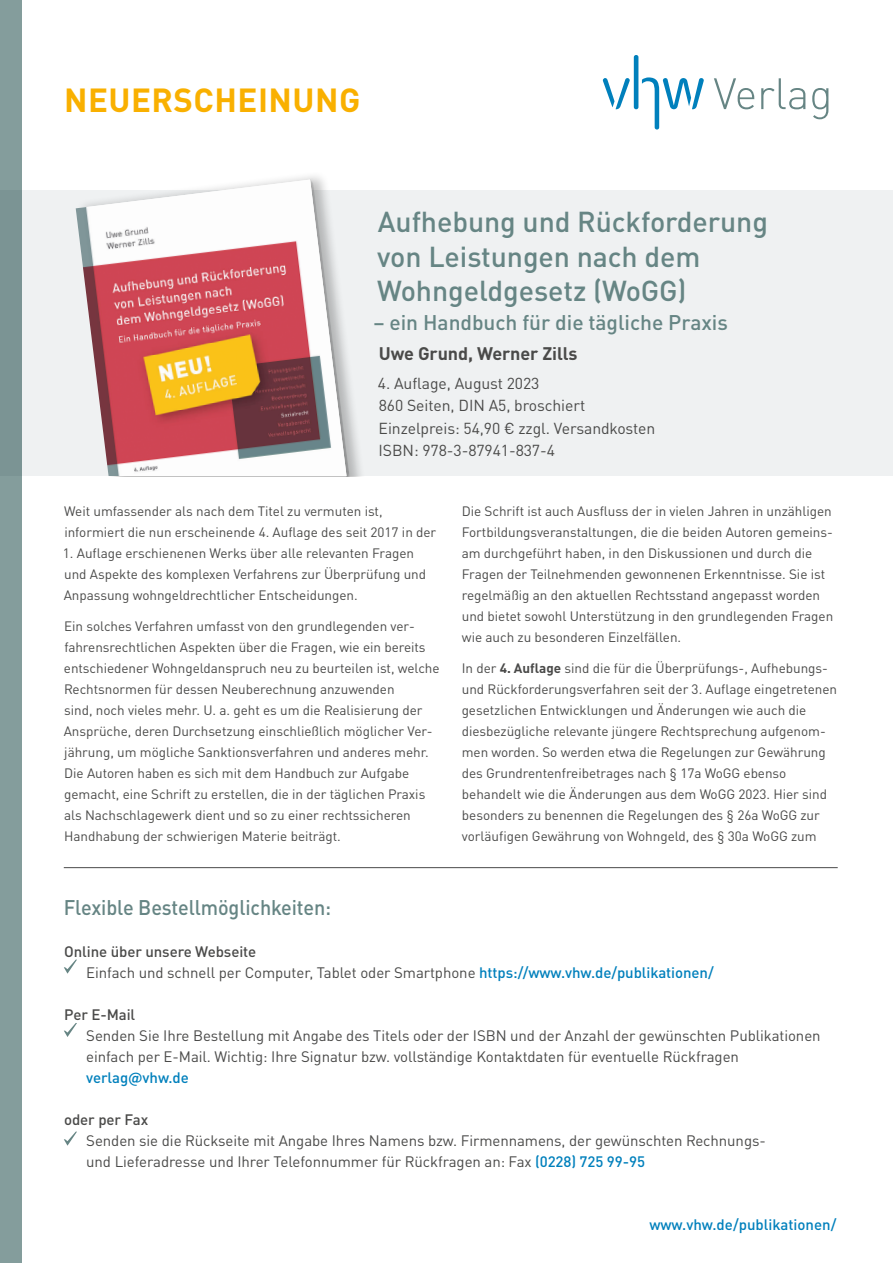
<style>
.page{position:relative;width:893px;height:1263px;background:#fff}
.page>*{position:absolute;margin:0;border:0;box-sizing:border-box;transform-origin:0 0}
.t1{font:700 33px "DIN Pro";letter-spacing:.015em;color:#f9b000}
.t2{font:500 28.5px/34.5px "DIN Pro";letter-spacing:-.005em;color:#668584}
.t3{font:500 21px "DIN Pro";letter-spacing:-.005em;color:#668584}
.t4{font:500 21px "DIN Pro";letter-spacing:-.005em;color:#668584;scale:.94 1}
.t5{font:700 18px "DIN Pro";letter-spacing:-.005em;color:#4a4a49}
.t6{font:15.75px/22.5px "DIN Pro";letter-spacing:-.005em;color:#4a4a49}
.t7{font:15px/21px "DIN Pro";letter-spacing:-.005em;color:#4a4a49}
.t8{font:500 15px "DIN Pro";letter-spacing:-.005em;color:#4a4a49}
.t9{font:500 15px "DIN Pro";color:#0080bc}
.t10{font:13.5px/21px "DIN Pro";letter-spacing:-.005em;color:#4a4a49}
.s1{font-weight:700}
.s2{font-weight:500;color:#0080bc}
</style>
<div class="page">
<div style="left:0;top:190px;width:893px;height:286px;background:#eff1f2"></div>
<div style="left:0;top:0;width:21px;height:1263px;background:#849d9c"></div>
<div style="left:76px;top:170px;width:293px;height:306px;background:#000;opacity:.25"></div>
<img style="left:76px;top:180px;width:270px;height:296px">
<svg style="left:64px;top:1131px;width:13px;height:15px"></svg>
<svg style="left:64px;top:959px;width:13px;height:15px"></svg>
<svg style="left:603px;top:55px;width:101px;height:75px"></svg>
<svg style="left:714px;top:78px;width:40px;height:31px"></svg>
<svg style="left:761px;top:78px;width:44px;height:31px"></svg>
<svg style="left:812px;top:88px;width:16px;height:31px"></svg>
<hr style="left:64px;top:867px;width:774px;height:1px;background:#4a4a49">
<svg style="left:64px;top:1023px;width:13px;height:14px"></svg>
<p class="t1" style="left:64px;top:73px;width:298px">NEUERSCHEINUNG</p>
<p class="t2" style="left:377px;top:202px;width:392px">Aufhebung und Rückforderung von Leistungen nach dem<br>Wohngeldgesetz (WoGG)</p>
<p class="t3" style="left:373px;top:305px;width:356px">– ein Handbuch für die tägliche Praxis</p>
<p class="t5" style="left:379px;top:338px;width:200px">Uwe Grund, Werner Zills</p>
<p class="t6" style="left:378px;top:370px;width:209px">4. Auflage, August 2023<br>860 Seiten, DIN A5, broschiert</p>
<p class="t6" style="left:379px;top:415px;width:278px">Einzelpreis: 54,90 € zzgl. Versandkosten</p>
<p class="t6" style="left:379px;top:438px;width:178px">ISBN: 978-3-87941-837-4</p>
<p class="t10" style="left:64px;top:499px;width:373px">Weit umfassender als nach dem Titel zu vermuten ist, informiert die nun erscheinende 4. Auflage des seit 2017 in der</p>
<p class="t10" style="left:63px;top:541px;width:365px">1. Auflage erschienenen Werks über alle relevanten Fragen und Aspekte des komplexen Verfahrens zur Überprüfung und<br>Anpassung wohngeldrechtlicher Entscheidungen.</p>
<p class="t10" style="left:64px;top:614px;width:377px">Ein solches Verfahren umfasst von den grundlegenden ver&shy;fahrensrechtlichen Aspekten über die Fragen, wie ein bereits entschiedener Wohngeldanspruch neu zu beurteilen ist, welche Rechtsnormen für dessen Neuberechnung anzuwenden<br>sind, noch vieles mehr. U. a. geht es um die Realisierung der Ansprüche, deren Durchsetzung einschließlich möglicher Ver&shy;jährung, um mögliche Sanktionsverfahren und anderes mehr.<br>Die Autoren haben es sich mit dem Handbuch zur Aufgabe gemacht, eine Schrift zu erstellen, die in der täglichen Praxis als Nachschlagewerk dient und so zu einer rechtssicheren Handhabung der schwierigen Materie beiträgt.</p>
<p class="t4" style="left:64px;top:890px;width:286px">Flexible Bestellmöglichkeiten:</p>
<p class="t10" style="left:462px;top:499px;width:373px">Die Schrift ist auch Ausfluss der in vielen Jahren in unzähligen Fortbildungsveranstaltungen, die die beiden Autoren gemeins&shy;am durchgeführt haben, in den Diskussionen und durch die Fragen der Teilnehmenden gewonnenen Erkenntnisse. Sie ist regelmäßig an den aktuellen Rechtsstand angepasst worden und bietet sowohl Unterstützung in den grundlegenden Fragen wie auch zu besonderen Einzelfällen.</p>
<p class="t10" style="left:462px;top:656px;width:377px">In der <span class="s1">4. Auflage</span> sind die für die Überprüfungs-, Aufhebungs&shy;und Rückforderungsverfahren seit der 3. Auflage eingetretenen gesetzlichen Entwicklungen und Änderungen wie auch die diesbezügliche relevante jüngere Rechtsprechung aufgenom&shy;men worden. So werden etwa die Regelungen zur Gewährung des Grundrentenfreibetrages nach § 17a WoGG ebenso behandelt wie die Änderungen aus dem WoGG 2023. Hier sind besonders zu benennen die Regelungen des § 26a WoGG zur vorläufigen Gewährung von Wohngeld, des § 30a WoGG zum</p>
<p class="t8" style="left:64px;top:939px;width:194px">Online über unsere Webseite</p>
<p class="t7" style="left:86px;top:960px;width:629px">Einfach und schnell per Computer, Tablet oder Smartphone <span class="s2">https://www.vhw.de/publikationen/</span></p>
<p class="t8" style="left:64px;top:1002px;width:73px">Per E-Mail</p>
<p class="t7" style="left:86px;top:1023px;width:736px">Senden Sie Ihre Bestellung mit Angabe des Titels oder der ISBN und der Anzahl der gewünschten Publikationen einfach per E-Mail. Wichtig: Ihre Signatur bzw. vollständige Kontaktdaten für eventuelle Rückfragen <span class="s2">verlag@vhw.de</span></p>
<p class="t8" style="left:64px;top:1107px;width:86px">oder per Fax</p>
<p class="t7" style="left:86px;top:1128px;width:681px">Senden sie die Rückseite mit Angabe Ihres Namens bzw. Firmennamens, der gewünschten Rechnungs&shy;und Lieferadresse und Ihrer Telefonnummer für Rückfragen an: Fax <span class="s2">(0228) 725 99-95</span></p>
<p class="t9" style="left:649px;top:1212px;width:189px">www.vhw.de/publikationen/</p>
</div>
